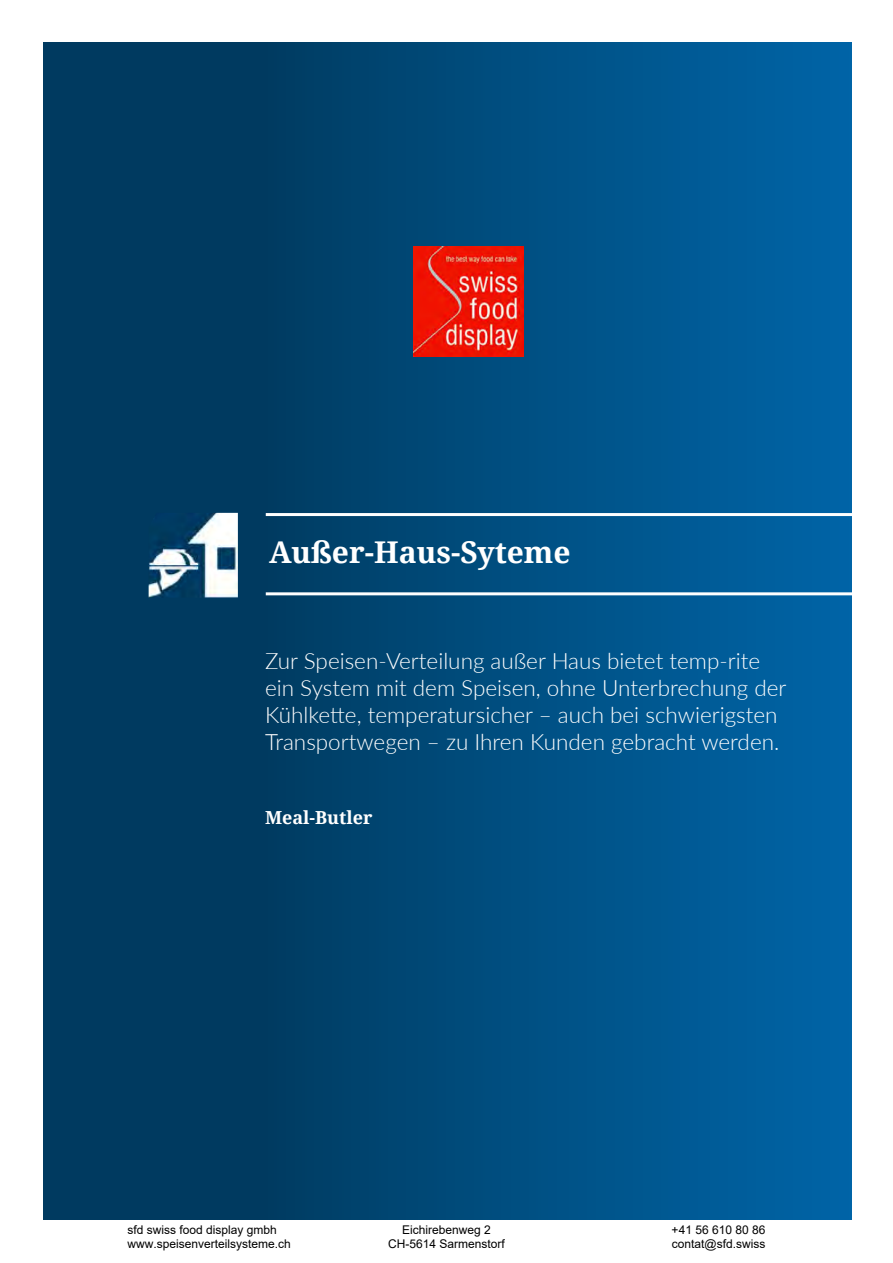
<style>
.page{position:relative;width:893px;height:1263px;background:#fff}
.page>*{position:absolute;margin:0;border:0;box-sizing:border-box;transform-origin:0 0}
.t1{font:700 30px "Droid Serif";color:#fff}
.t2{font:300 22.5px/27px "Lato";color:#fff}
.t3{font:700 18px "Droid Serif";color:#fff}
.t4{font:12px/14.4px "Arial";color:#000}
</style>
<div class="page">
<div style="left:43px;top:43px;width:808px;height:1177px;background:linear-gradient(to right,#003252,#0063a4)"></div>
<img style="left:149px;top:513px;width:89px;height:85px">
<hr style="left:266px;top:513px;width:597px;height:3px;background:#fff">
<hr style="left:266px;top:592px;width:597px;height:3px;background:#fff">
<img style="left:414px;top:246px;width:110px;height:110px">
<h1 class="t1" style="left:269px;top:534px;width:303px">Außer-Haus-Syteme</h1>
<p class="t2" style="left:265px;top:646px;width:523px">Zur Speisen-Verteilung außer Haus bietet temp-rite ein System mit dem Speisen, ohne Unterbrechung der Kühlkette, temperatursicher – auch bei schwierigsten Transportwegen – zu Ihren Kunden gebracht werden.</p>
<p class="t3" style="left:265px;top:807px;width:109px">Meal-Butler</p>
<p class="t4" style="left:128px;top:1222px;width:165px">sfd swiss food display gmbh www.speisenverteilsysteme.ch</p>
<p class="t4" style="left:388px;top:1222px;width:118px;text-align:center">Eichirebenweg 2<br>CH-5614 Sarmenstorf</p>
<p class="t4" style="left:672px;top:1222px;width:95px">+41 56 610 80 86 contat@sfd.swiss</p>
</div>
